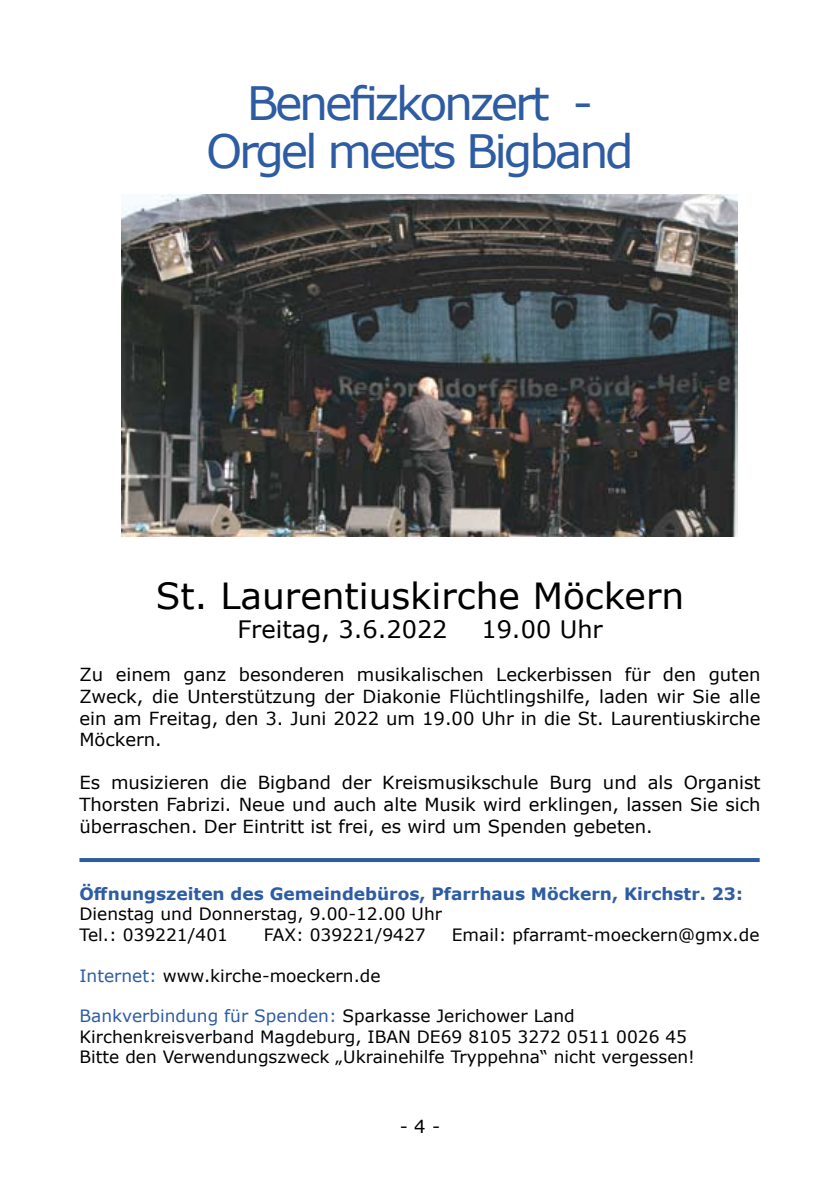
<style>
.page{position:relative;width:840px;height:1191px;background:#fff}
.page>*{position:absolute;margin:0;border:0;box-sizing:border-box;transform-origin:0 0}
.t1{font:46px/48px "Verdana";letter-spacing:-.07em;color:#2d5ca3;text-align:center}
.t2{font:36px "Verdana";color:#000}
.t3{font:24px "Verdana";color:#000}
.t4{font:18px/21.6px "Verdana";color:#000;text-align:justify}
.t5{font:17px/20.4px "Verdana";color:#000}
.t6{font:700 17px "Verdana";color:#2d5ca3}
.s1{color:#2d5ca3}
</style>
<div class="page">
<hr style="left:79px;top:858px;width:680px;height:4px;background:#2d5ca3">
<img style="left:122px;top:194px;width:615px;height:343px">
<h1 class="t1" style="left:206px;top:79px;width:429px">Benefizkonzert -<br>Orgel meets Bigband</h1>
<h2 class="t2" style="left:156px;top:571px;width:529px">St. Laurentiuskirche Möckern</h2>
<h3 class="t3" style="left:237px;top:613px;width:212px">Freitag, 3.6.2022</h3>
<h3 class="t3" style="left:481px;top:613px;width:123px">19.00 Uhr</h3>
<p class="t4" style="left:79px;top:664px;width:682px">Zu einem ganz besonderen musikalischen Leckerbissen für den guten Zweck, die Unterstützung der Diakonie Flüchtlingshilfe, laden wir Sie alle ein am Freitag, den 3. Juni 2022 um 19.00 Uhr in die St. Laurentiuskirche Möckern.</p>
<p class="t4" style="left:79px;top:772px;width:682px">Es musizieren die Bigband der Kreismusikschule Burg und als Organist Thorsten Fabrizi. Neue und auch alte Musik wird erklingen, lassen Sie sich überraschen. Der Eintritt ist frei, es wird um Spenden gebeten.</p>
<p class="t6" style="left:79px;top:881px;width:664px">Öffnungszeiten des Gemeindebüros, Pfarrhaus Möckern, Kirchstr. 23:</p>
<p class="t5" style="left:79px;top:904px;width:364px">Dienstag und Donnerstag, 9.00-12.00 Uhr<br>Tel.: 039221/401</p>
<p class="t5" style="left:264px;top:924px;width:163px">FAX: 039221/9427</p>
<p class="t5" style="left:451px;top:924px;width:309px">Email: pfarramt-moeckern@gmx.de</p>
<p class="t5" style="left:79px;top:965px;width:302px"><span class="s1">Internet:</span> www.kirche-moeckern.de</p>
<p class="t5" style="left:79px;top:1006px;width:616px"><span class="s1">Bankverbindung für Spenden:</span> Sparkasse Jerichower Land<br>Kirchenkreisverband Magdeburg, IBAN DE69 8105 3272 0511 0026 45<br>Bitte den Verwendungszweck „Ukrainehilfe Tryppehna“ nicht vergessen!</p>
<p class="t4" style="left:399px;top:1115px;width:42px">- 4 -</p>
</div>
